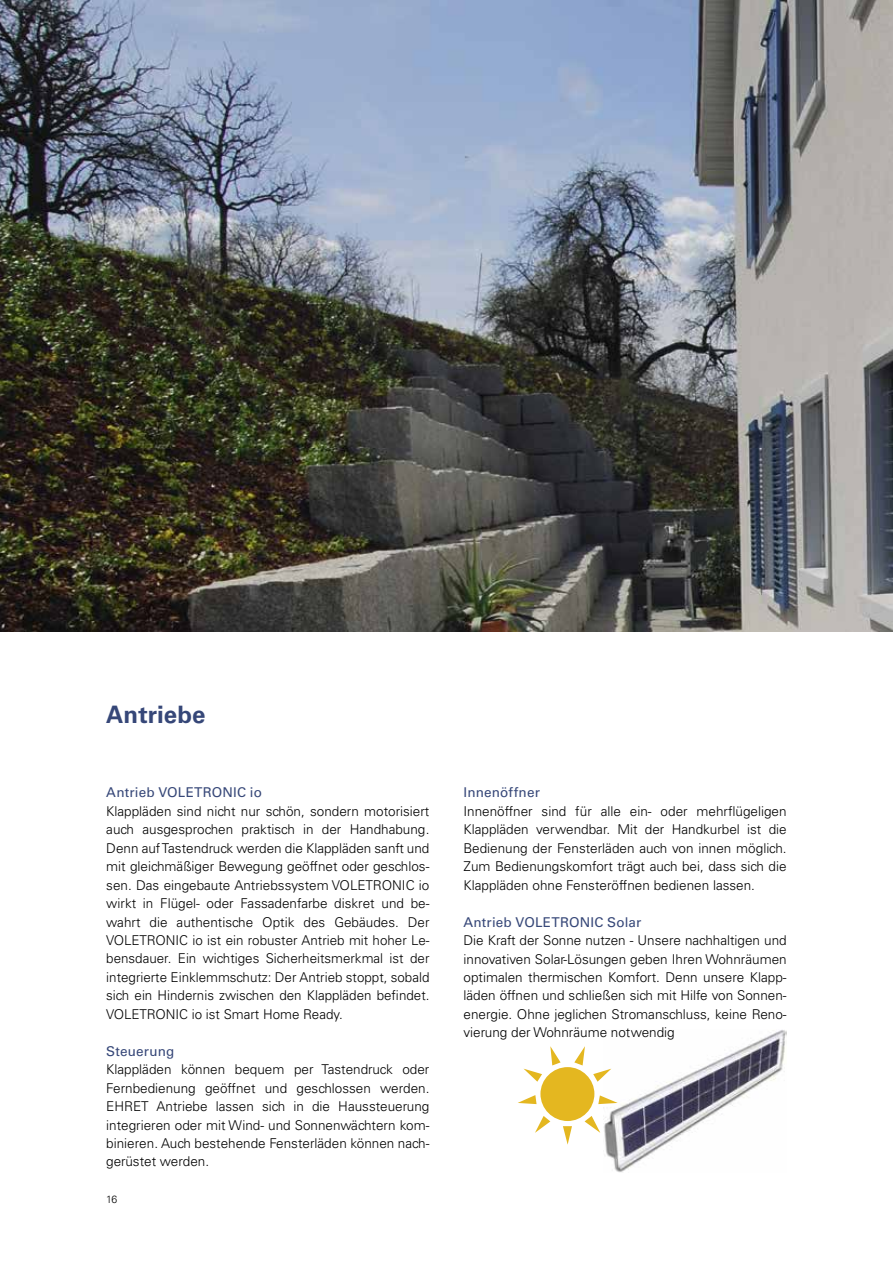
<style>
.page{position:relative;width:893px;height:1263px;background:#fff}
.page>*{position:absolute;margin:0;border:0;box-sizing:border-box;transform-origin:0 0}
.t1{font:700 24px "Univers LT Std";letter-spacing:.005em;color:#364778}
.t2{font:300 13.5px/18.5px "Univers LT Std";color:#000;text-align:justify}
.t3{font:13.5px "Univers LT Std";letter-spacing:.01em;color:#364778}
.t4{font:300 10.5px "Univers LT Std";color:#000}
</style>
<div class="page">
<img style="left:0;top:0;width:893px;height:631px">
<img style="left:605px;top:1030px;width:182px;height:143px">
<svg style="left:518px;top:1046px;width:100px;height:98px"></svg>
<h1 class="t1" style="left:106px;top:700px;width:101px">Antriebe</h1>
<p class="t3" style="left:106px;top:785px;width:157px">Antrieb VOLETRONIC io</p>
<p class="t2" style="left:106px;top:802px;width:325px">Klappläden sind nicht nur schön, sondern motorisiert auch ausgesprochen praktisch in der Handhabung.<br>Denn auf Tastendruck werden die Klappläden sanft und mit gleichmäßiger Bewegung geöffnet oder geschlos&shy;sen. Das eingebaute Antriebssystem VOLETRONIC io wirkt in Flügel- oder Fassadenfarbe diskret und be&shy;wahrt die authentische Optik des Gebäudes. Der VOLETRONIC io ist ein robuster Antrieb mit hoher Le&shy;bensdauer. Ein wichtiges Sicherheitsmerkmal ist der integrierte Einklemmschutz: Der Antrieb stoppt, sobald sich ein Hindernis zwischen den Klappläden befindet.<br>VOLETRONIC io ist Smart Home Ready.</p>
<p class="t3" style="left:106px;top:1043px;width:70px">Steuerung</p>
<p class="t2" style="left:106px;top:1060px;width:325px">Klappläden können bequem per Tastendruck oder Fernbedienung geöffnet und geschlossen werden.<br>EHRET Antriebe lassen sich in die Haussteuerung integrieren oder mit Wind- und Sonnenwächtern kom&shy;binieren. Auch bestehende Fensterläden können nach&shy;gerüstet werden.</p>
<p class="t4" style="left:106px;top:1193px;width:13px">16</p>
<p class="t3" style="left:463px;top:785px;width:78px">Innenöffner</p>
<p class="t2" style="left:463px;top:802px;width:325px">Innenöffner sind für alle ein- oder mehrflügeligen Klappläden verwendbar. Mit der Handkurbel ist die Bedienung der Fensterläden auch von innen möglich.<br>Zum Bedienungskomfort trägt auch bei, dass sich die Klappläden ohne Fensteröffnen bedienen lassen.</p>
<p class="t3" style="left:463px;top:914px;width:179px">Antrieb VOLETRONIC Solar</p>
<p class="t2" style="left:463px;top:931px;width:325px">Die Kraft der Sonne nutzen - Unsere nachhaltigen und innovativen Solar-Lösungen geben Ihren Wohnräumen optimalen thermischen Komfort. Denn unsere Klapp&shy;läden öffnen und schließen sich mit Hilfe von Sonnen&shy;energie. Ohne jeglichen Stromanschluss, keine Reno&shy;vierung der Wohnräume notwendig</p>
</div>
